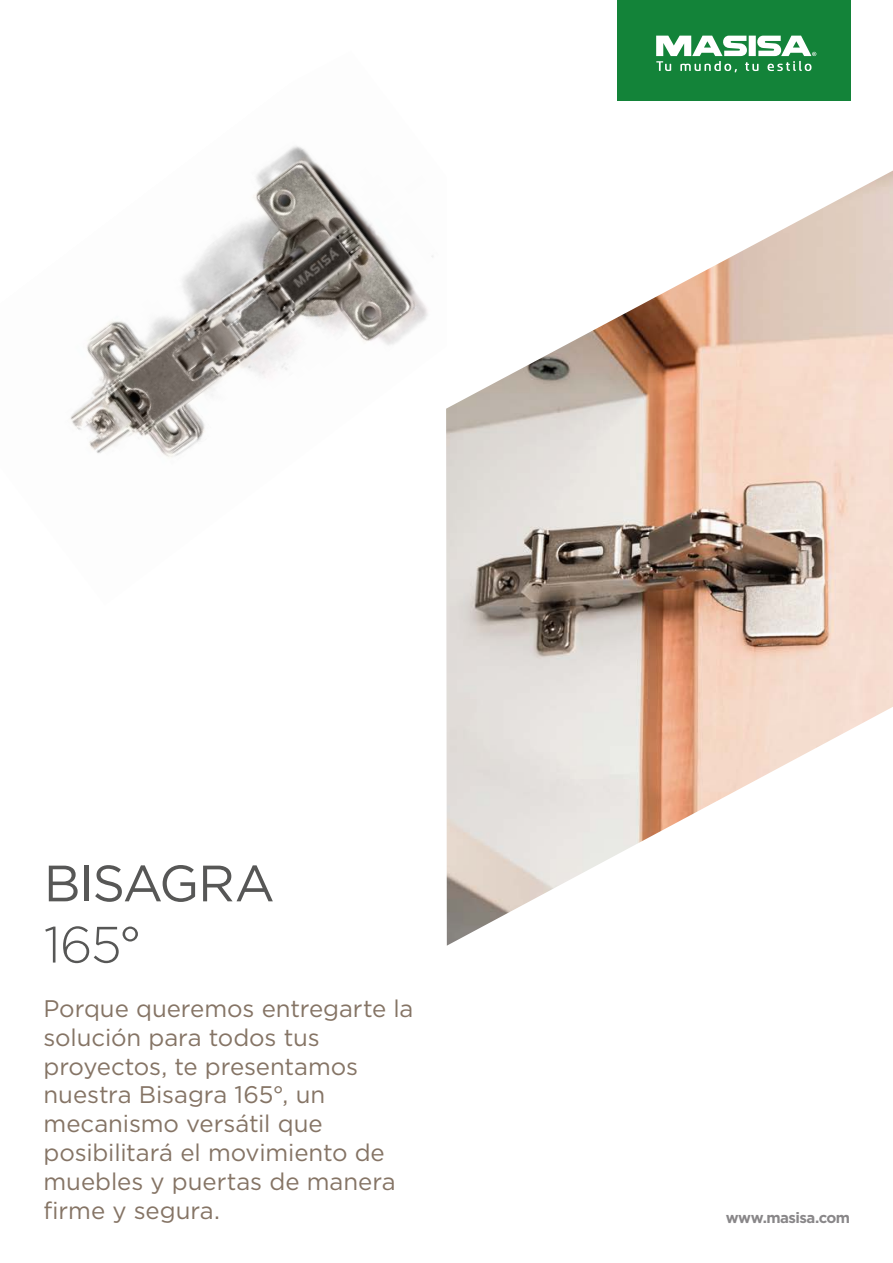
<style>
.page{position:relative;width:893px;height:1263px;background:#fff}
.page>*{position:absolute;margin:0;border:0;box-sizing:border-box;transform-origin:0 0}
.t1{font:51px "Gotham";letter-spacing:-.03em;color:#575756}
.t2{font:300 51px "Gotham";color:#575756}
.t3{font:24px/28.8px "Gotham";letter-spacing:-.005em;color:#857465}
.t4{font:700 15px "Gotham";letter-spacing:-.035em;color:#898789}
</style>
<div class="page">
<div style="left:617px;top:0;width:233px;height:100px;background:#138339"></div>
<svg style="left:656px;top:36px;width:160px;height:36px"></svg>
<img style="left:446px;top:171px;width:447px;height:775px">
<img style="left:70px;top:146px;width:377px;height:459px">
<h1 class="t1" style="left:44px;top:851px;width:233px">BISAGRA</h1>
<h1 class="t2" style="left:44px;top:912px;width:99px">165°</h1>
<p class="t3" style="left:43px;top:993px;width:371px">Porque queremos entregarte la solución para todos tus proyectos, te presentamos nuestra Bisagra 165°, un mecanismo versátil que posibilitará el movimiento de muebles y puertas de manera firme y segura.</p>
<p class="t4" style="left:726px;top:1207px;width:126px">www.masisa.com</p>
</div>
